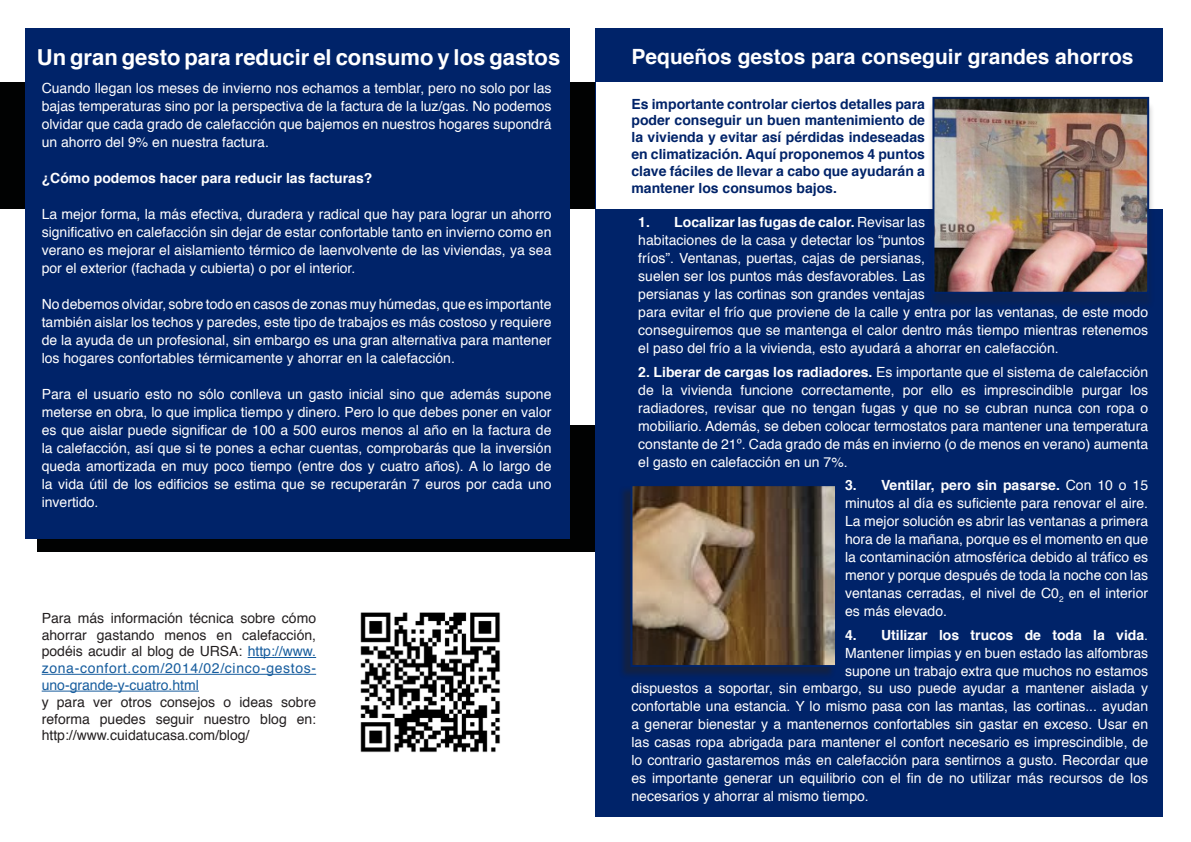
<style>
.page{position:relative;width:1191px;height:842px;background:#fff}
.page>*{position:absolute;margin:0;border:0;box-sizing:border-box;transform-origin:0 0}
.Título_peq{font:700 22px "Helvetica";color:#fff}
.Título_peq-2{font:700 21px "Helvetica";color:#fff}
.Texto_normal{font:14px/18px "Helvetica";color:#fff;text-align:justify}
.Texto_normal-2{font:14px/16.8px "Helvetica";color:#231f20;text-align:justify}
.Texto_naranja_negrit{font:700 14px/16.8px "Helvetica";color:#002369;text-align:justify}
.Texto_normal-3{font:700 14px "Helvetica";color:#fff}
.s1{color:#175d9e}
.s2{font-weight:700}
.s3{font-weight:400}
</style>
<div class="page">
<div style="left:37px;top:426px;width:558px;height:126px;background:#010202"></div>
<div style="left:595px;top:28px;width:567px;height:788px;background:#002369"></div>
<div style="left:0;top:82px;width:595px;height:127px;background:#010202"></div>
<div style="left:26px;top:28px;width:544px;height:511px;background:#002369"></div>
<div style="left:596px;top:82px;width:594px;height:127px;background:#fff"></div>
<hr style="left:248px;top:657px;width:68px;height:1px;background:#175d9e">
<hr style="left:42px;top:674px;width:274px;height:1px;background:#175d9e">
<hr style="left:42px;top:691px;width:157px;height:1px;background:#175d9e">
<div style="left:927px;top:101px;width:227px;height:208px;background:#231f20;opacity:.25"></div>
<img style="left:935px;top:100px;width:211px;height:191px">
<div style="left:932px;top:97px;width:217px;height:197px;border:2px solid #002369"></div>
<div style="left:618px;top:486px;width:217px;height:193px;background:#231f20;opacity:.5"></div>
<img style="left:633px;top:487px;width:201px;height:177px">
<div style="left:630px;top:484px;width:207px;height:183px;border:2px solid #002369"></div>
<img style="left:360px;top:612px;width:140px;height:141px">
<p class="Título_peq" style="left:37px;top:39px;width:525px">Un gran gesto para reducir el consumo y los gastos</p>
<p class="Texto_normal" style="left:42px;top:79px;width:511px">Cuando llegan los meses de invierno nos echamos a temblar, pero no solo por las bajas temperaturas sino por la perspectiva de la factura de la luz/gas. No podemos olvidar que cada grado de calefacción que bajemos en nuestros hogares supondrá un ahorro del 9% en nuestra factura.</p>
<p class="Texto_normal-3" style="left:42px;top:166px;width:332px">¿Cómo podemos hacer para reducir las facturas?</p>
<p class="Texto_normal" style="left:42px;top:205px;width:511px">La mejor forma, la más efectiva, duradera y radical que hay para lograr un ahorro significativo en calefacción sin dejar de estar confortable tanto en invierno como en verano es mejorar el aislamiento térmico de laenvolvente de las viviendas, ya sea por el exterior (fachada y cubierta) o por el interior.</p>
<p class="Texto_normal" style="left:42px;top:295px;width:511px">No debemos olvidar, sobre todo en casos de zonas muy húmedas, que es importante también aislar los techos y paredes, este tipo de trabajos es más costoso y requiere de la ayuda de un profesional, sin embargo es una gran alternativa para mantener los hogares confortables térmicamente y ahorrar en la calefacción.</p>
<p class="Texto_normal" style="left:42px;top:385px;width:511px">Para el usuario esto no sólo conlleva un gasto inicial sino que además supone meterse en obra, lo que implica tiempo y dinero. Pero lo que debes poner en valor es que aislar puede significar de 100 a 500 euros menos al año en la factura de la calefacción, así que si te pones a echar cuentas, comprobarás que la inversión queda amortizada en muy poco tiempo (entre dos y cuatro años). A lo largo de la vida útil de los edificios se estima que se recuperarán 7 euros por cada uno invertido.</p>
<p class="Texto_normal-2" style="left:42px;top:610px;width:276px">Para más información técnica sobre cómo ahorrar gastando menos en calefacción, podéis acudir al blog de URSA: <span class="s1">http://www. zona-confort.com/2014/02/cinco-gestos&shy;uno-grande-y-cuatro.html</span></p>
<p class="Texto_normal-2" style="left:42px;top:694px;width:276px">y para ver otros consejos o ideas sobre reforma puedes seguir nuestro blog en: http://www.cuidatucasa.com/blog/</p>
<p class="Título_peq-2" style="left:631px;top:40px;width:503px">Pequeños gestos para conseguir grandes ahorros</p>
<p class="Texto_naranja_negrit" style="left:631px;top:95px;width:295px">Es importante controlar ciertos detalles para poder conseguir un buen mantenimiento de la vivienda y evitar así pérdidas indeseadas en climatización. Aquí proponemos 4 puntos clave fáciles de llevar a cabo que ayudarán a mantener los consumos bajos.</p>
<p class="Texto_normal" style="left:638px;top:214px;width:511px;text-align:left"><span class="s2">1. Localizar las fugas de calor.</span> Revisar las<br>habitaciones de la casa y detectar los “puntos<br>fríos”. Ventanas, puertas, cajas de persianas,<br>suelen ser los puntos más desfavorables. Las<br>persianas y las cortinas son grandes ventajas<br>para evitar el frío que proviene de la calle y entra por las ventanas, de este modo conseguiremos que se mantenga el calor dentro más tiempo mientras retenemos el paso del frío a la vivienda, esto ayudará a ahorrar en calefacción.</p>
<p class="Texto_normal" style="left:638px;top:363px;width:511px"><span class="s2">2. Liberar de cargas los radiadores.</span> Es importante que el sistema de calefacción de la vivienda funcione correctamente, por ello es imprescindible purgar los radiadores, revisar que no tengan fugas y que no se cubran nunca con ropa o mobiliario. Además, se deben colocar termostatos para mantener una temperatura constante de 21º. Cada grado de más en invierno (o de menos en verano) aumenta el gasto en calefacción en un 7%.</p>
<p class="Texto_normal" style="left:845px;top:476px;width:305px"><span class="s2">3. Ventilar, pero sin pasarse.</span> Con 10 o 15 minutos al día es suficiente para renovar el aire.<br>La mejor solución es abrir las ventanas a primera hora de la mañana, porque es el momento en que la contaminación atmosférica debido al tráfico es menor y porque después de toda la noche con las ventanas cerradas, el nivel de C0<sub>2</sub> en el interior es más elevado.</p>
<p class="Texto_normal-3" style="left:845px;top:623px;width:305px">4. Utilizar los trucos de toda la vida<span class="s3">.</span></p>
<p class="Texto_normal" style="left:845px;top:644px;width:304px">Mantener limpias y en buen estado las alfombras</p>
<p class="Texto_normal" style="left:845px;top:662px;width:305px">supone un trabajo extra que muchos no estamos</p>
<p class="Texto_normal" style="left:631px;top:680px;width:518px">dispuestos a soportar, sin embargo, su uso puede ayudar a mantener aislada y</p>
<p class="Texto_normal" style="left:631px;top:698px;width:518px">confortable una estancia. Y lo mismo pasa con las mantas, las cortinas... ayudan</p>
<p class="Texto_normal" style="left:631px;top:716px;width:518px">a generar bienestar y a mantenernos confortables sin gastar en exceso. Usar en</p>
<p class="Texto_normal" style="left:631px;top:734px;width:518px">las casas ropa abrigada para mantener el confort necesario es imprescindible, de</p>
<p class="Texto_normal" style="left:631px;top:752px;width:518px">lo contrario gastaremos más en calefacción para sentirnos a gusto. Recordar que</p>
<p class="Texto_normal" style="left:631px;top:770px;width:518px">es importante generar un equilibrio con el fin de no utilizar más recursos de los</p>
<p class="Texto_normal" style="left:631px;top:788px;width:239px">necesarios y ahorrar al mismo tiempo.</p>
</div>
